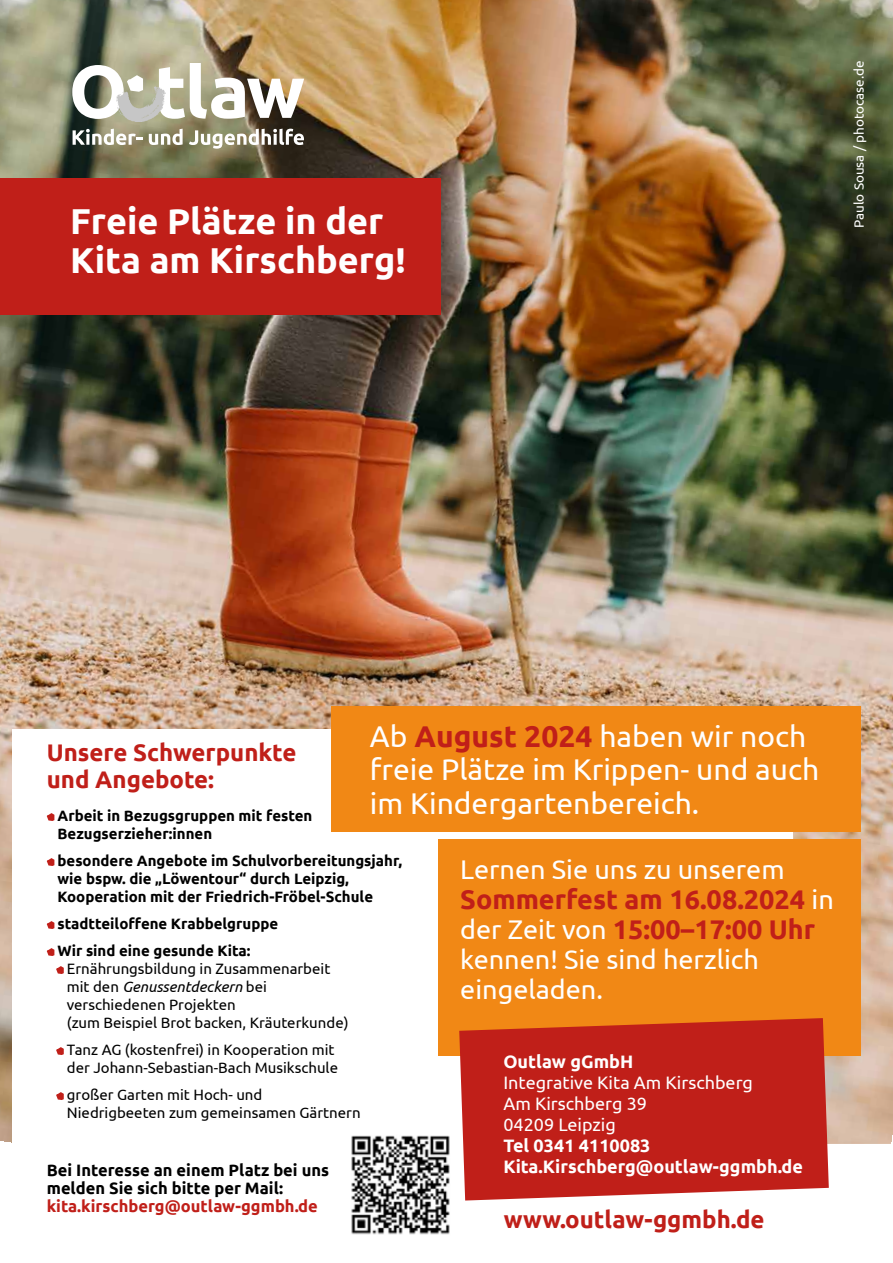
<style>
.page{position:relative;width:893px;height:1263px;background:#fff}
.page>*{position:absolute;margin:0;border:0;box-sizing:border-box;transform-origin:0 0}
.t1{font:700 36px/39px "Ubuntu";color:#fff}
.t2{font:30px/33.8px "Ubuntu";color:#fff}
.t3{font:27px/30px "Ubuntu";color:#fff}
.t4{font:700 24px/27px "Ubuntu";color:#c01f19}
.t5{font:700 18px/21px "Ubuntu";color:#fff}
.t6{font:18px/21px "Ubuntu";color:#fff}
.t7{font:700 16.5px/18px "Ubuntu";color:#000}
.t8{font:700 16.5px "Ubuntu";color:#c01f19}
.t9{font:15px/18px "Ubuntu";color:#000}
.t10{font:700 15px/18px "Ubuntu";color:#000}
.t11{font:13.5px "Ubuntu";color:#fff}
.s1{font-weight:700;color:#c01f19}
.s2{font-style:italic}
</style>
<div class="page">
<img style="left:0;top:0;width:893px;height:1144px">
<div style="left:13px;top:729px;width:780px;height:534px;background:#fff"></div>
<svg style="left:47px;top:813px;width:7px;height:8px"></svg>
<svg style="left:47px;top:858px;width:7px;height:8px"></svg>
<svg style="left:47px;top:921px;width:7px;height:8px"></svg>
<svg style="left:47px;top:948px;width:7px;height:8px"></svg>
<svg style="left:56px;top:966px;width:8px;height:8px"></svg>
<svg style="left:56px;top:1047px;width:8px;height:8px"></svg>
<svg style="left:56px;top:1092px;width:8px;height:8px"></svg>
<div style="left:438px;top:839px;width:422px;height:217px;background:#f18815"></div>
<svg style="left:459px;top:1018px;width:370px;height:182px;background:#c42c22"></svg>
<div style="left:332px;top:706px;width:529px;height:125px;background:#f18815"></div>
<div style="left:0;top:178px;width:440px;height:137px;background:#c01f19"></div>
<img style="left:159px;top:64px;width:145px;height:55px">
<svg style="left:72px;top:65px;width:71px;height:54px"></svg>
<img style="left:117px;top:87px;width:48px;height:34px">
<svg style="left:73px;top:129px;width:69px;height:16px"></svg>
<svg style="left:149px;top:129px;width:34px;height:16px"></svg>
<svg style="left:189px;top:129px;width:115px;height:20px"></svg>
<img style="left:351px;top:1135px;width:99px;height:100px">
<h1 class="t1" style="left:70px;top:201px;width:337px">Freie Plätze in der<br>Kita am Kirschberg!</h1>
<p class="t11" style="left:851px;top:228px;width:169px;rotate:-90deg">Paulo Sousa / photocase.de</p>
<h2 class="t2" style="left:370px;top:718px;width:451px">Ab <span class="s1">August 2024</span> haben wir noch freie Plätze im Krippen- und auch im Kindergartenbereich.</h2>
<h3 class="t4" style="left:47px;top:738px;width:251px">Unsere Schwerpunkte und Angebote:</h3>
<p class="t10" style="left:58px;top:806px;width:256px">Arbeit in Bezugsgruppen mit festen<br>Bezugserzieher:innen</p>
<p class="t10" style="left:58px;top:851px;width:346px">besondere Angebote im Schulvorbereitungsjahr, wie bspw. die „Löwentour“ durch Leipzig,<br>Kooperation mit der Friedrich-Fröbel-Schule</p>
<p class="t10" style="left:58px;top:910px;width:222px;line-height:27px">stadtteiloffene Krabbelgruppe<br>Wir sind eine gesunde Kita:</p>
<p class="t9" style="left:67px;top:959px;width:283px">Ernährungsbildung in Zusammenarbeit mit den <span class="s2">Genussentdeckern</span> bei verschiedenen Projekten<br>(zum Beispiel Brot backen, Kräuterkunde)</p>
<p class="t9" style="left:67px;top:1040px;width:273px">Tanz AG (kostenfrei) in Kooperation mit der Johann-Sebastian-Bach Musikschule</p>
<p class="t9" style="left:67px;top:1085px;width:295px">großer Garten mit Hoch- und<br>Niedrigbeeten zum gemeinsamen Gärtnern</p>
<h3 class="t3" style="left:460px;top:853px;width:375px">Lernen Sie uns zu unserem<br><span class="s1">Sommerfest am 16.08.2024</span> in der Zeit von <span class="s1">15:00–17:00 Uhr </span>kennen! Sie sind herzlich eingeladen.</h3>
<p class="t5" style="left:503px;top:1051px;width:131px">Outlaw gGmbH</p>
<p class="t6" style="left:503px;top:1072px;width:251px">Integrative Kita Am Kirschberg<br>Am Kirschberg 39<br>04209 Leipzig</p>
<p class="t5" style="left:503px;top:1135px;width:301px">Tel 0341 4110083<br>Kita.Kirschberg@outlaw-ggmbh.de</p>
<h3 class="t4" style="left:504px;top:1205px;width:262px">www.outlaw-ggmbh.de</h3>
<p class="t7" style="left:47px;top:1161px;width:284px">Bei Interesse an einem Platz bei uns melden Sie sich bitte per Mail:</p>
<p class="t8" style="left:47px;top:1196px;width:273px">kita.kirschberg@outlaw-ggmbh.de</p>
</div>
